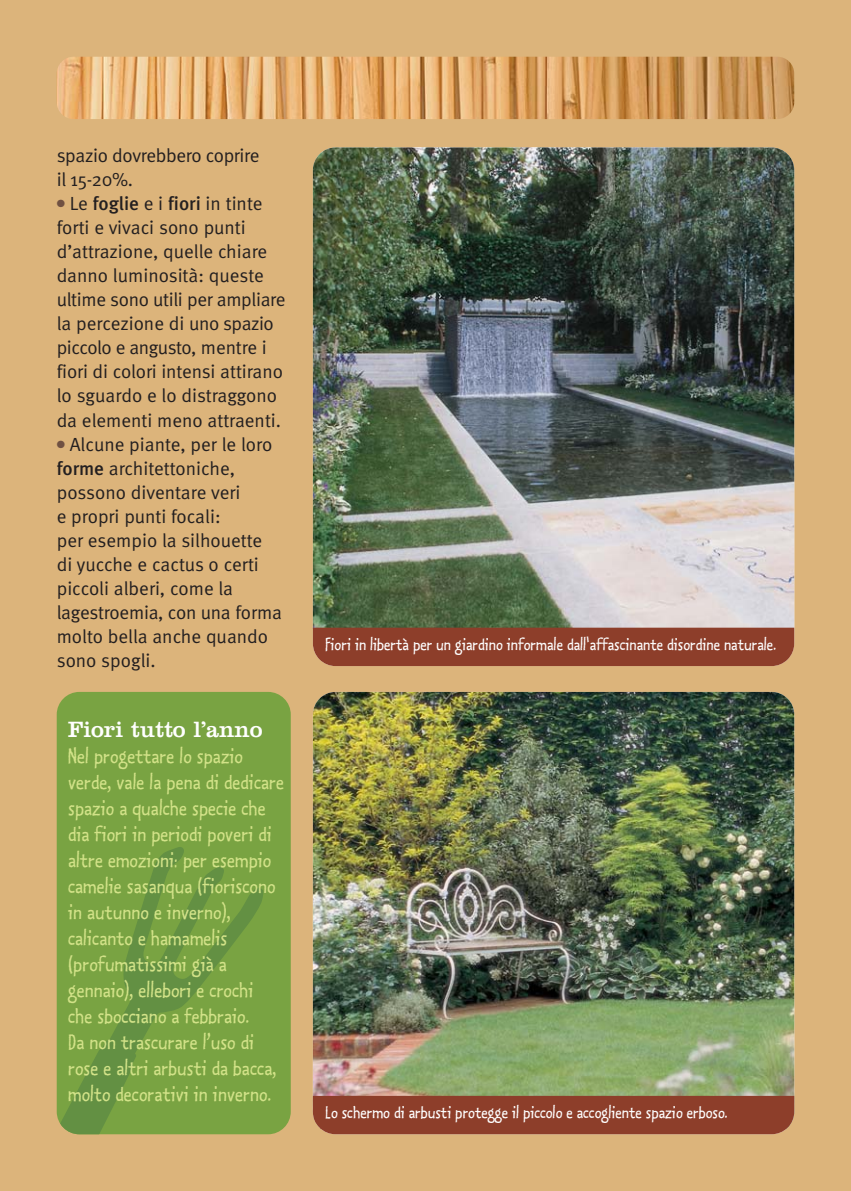
<style>
.page{position:relative;width:851px;height:1191px;background:#fff}
.page>*{position:absolute;margin:0;border:0;box-sizing:border-box;transform-origin:0 0}
.t1{font:24px/26px "Kosmik Plain Three";color:#d2e288}
.t2{font:23px "Clarendon";color:#fff}
.t3{font:19.4px "Kosmik Plain Three";letter-spacing:-.005em;color:#fff}
.t4{font:19px/24px "Meta Normal";color:#231f20}
.t5{font:19px/24px "Meta Normal";letter-spacing:-.02em;color:#231f20}
.s1{font-family:"Meta";font-weight:500}
</style>
<div class="page">
<div style="left:0;top:0;width:850px;height:1191px;background:#dcb47b"></div>
<img style="left:313px;top:692px;width:481px;height:403px">
<img style="left:313px;top:147px;width:481px;height:480px">
<div style="left:57px;top:692px;width:234px;height:442px;background:#79a342;border-radius:23px"></div>
<svg style="left:57px;top:847px;width:206px;height:287px"></svg>
<img style="left:57px;top:57px;width:737px;height:62px;border-radius:17px">
<div style="left:313px;top:627px;width:481px;height:39px;background:#8d3e2a"></div>
<div style="left:313px;top:1095px;width:481px;height:39px;background:#8d3e2a"></div>
<p class="t5" style="left:57px;top:145px;width:204px">spazio dovrebbero coprire il 15-20%.</p>
<p class="t4" style="left:57px;top:193px;width:230px"><sup>●</sup> Le <span class="s1">foglie</span> e i <span class="s1">fiori</span> in tinte forti e vivaci sono punti d’attrazione, quelle chiare danno luminosità: queste ultime sono utili per ampliare la percezione di uno spazio piccolo e angusto, mentre i fiori di colori intensi attirano lo sguardo e lo distraggono da elementi meno attraenti.</p>
<p class="t4" style="left:57px;top:433px;width:227px"><sup>●</sup> Alcune piante, per le loro <span class="s1">forme</span> architettoniche, possono diventare veri<br>e propri punti focali:<br>per esempio la silhouette di yucche e cactus o certi piccoli alberi, come la lagestroemia, con una forma molto bella anche quando sono spogli.</p>
<p class="t2" style="left:68px;top:721px;width:196px">Fiori tutto l’anno</p>
<p class="t1" style="left:68px;top:742px;width:218px">Nel progettare lo spazio verde, vale la pena di dedicare spazio a qualche specie che dia fiori in periodi poveri di altre emozioni: per esempio camelie sasanqua (fioriscono in autunno e inverno), calicanto e hamamelis (profumatissimi già a gennaio), ellebori e crochi<br>che sbocciano a febbraio.<br>Da non trascurare l’uso di rose e altri arbusti da bacca, molto decorativi in inverno.</p>
<p class="t3" style="left:325px;top:632px;width:452px">Fiori in libertà per un giardino informale dall'affascinante disordine naturale.</p>
<p class="t3" style="left:325px;top:1100px;width:403px">Lo schermo di arbusti protegge il piccolo e accogliente spazio erboso.</p>
</div>
